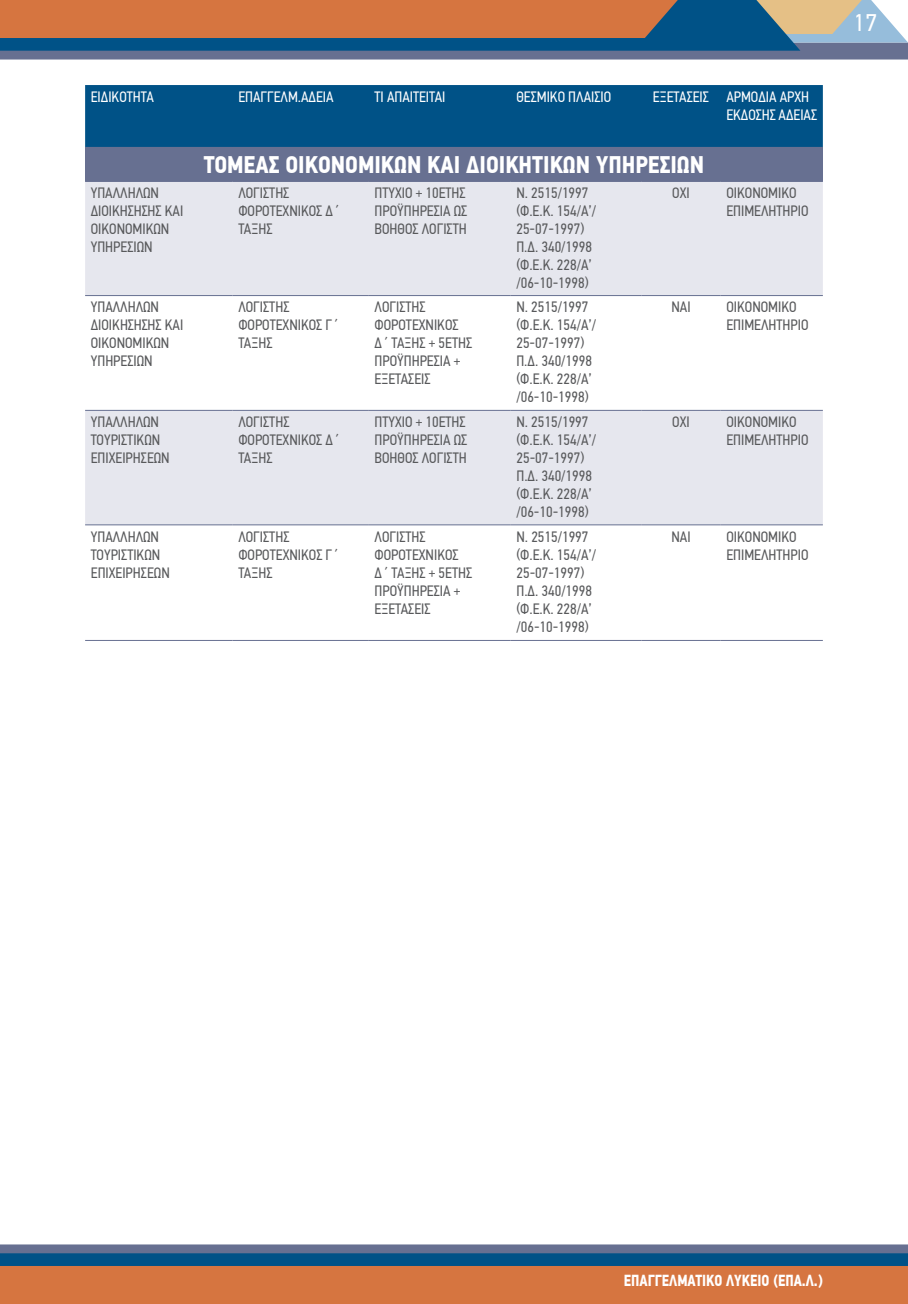
<style>
.page{position:relative;width:908px;height:1304px;background:#fff}
.page>*{position:absolute;margin:0;border:0;box-sizing:border-box;transform-origin:0 0}
.t1{font:700 24px "PF Din Text Cond Pro";color:#fff}
.t2{font:24px "PF Din Text Pro";color:#fff}
.t3{font:700 16px "PF Din Text Cond Pro";color:#fff;scale:.93 1}
.t4{font:15px/18px "PF Din Text Cond Pro";color:#58595b}
.t5{font:15px/18px "PF Din Text Cond Pro";color:#fff}
</style>
<div class="page">
<div style="left:0;top:43px;width:907px;height:17px;background:#677091"></div>
<svg style="left:0;top:0;width:907px;height:51px;background:#8f7466"></svg>
<div style="left:0;top:1244px;width:907px;height:17px;background:#677091"></div>
<svg style="left:0;top:1253px;width:907px;height:51px;background:#a06c52"></svg>
<div style="left:85px;top:85px;width:737px;height:62px;background:#005287"></div>
<div style="left:85px;top:147px;width:737px;height:34px;background:#677091"></div>
<svg style="left:85px;top:182px;width:737px;height:342px;fill:#e6e7ee"></svg>
<hr style="left:85px;top:181px;width:147px;height:1px;background:#677091">
<hr style="left:232px;top:181px;width:137px;height:1px;background:#677091">
<hr style="left:369px;top:181px;width:141px;height:1px;background:#677091">
<hr style="left:510px;top:181px;width:131px;height:1px;background:#677091">
<hr style="left:641px;top:181px;width:79px;height:1px;background:#677091">
<hr style="left:720px;top:181px;width:102px;height:1px;background:#677091">
<hr style="left:85px;top:295px;width:147px;height:1px;background:#677091">
<hr style="left:232px;top:295px;width:137px;height:1px;background:#677091">
<hr style="left:369px;top:295px;width:141px;height:1px;background:#677091">
<hr style="left:510px;top:295px;width:131px;height:1px;background:#677091">
<hr style="left:641px;top:295px;width:79px;height:1px;background:#677091">
<hr style="left:720px;top:295px;width:102px;height:1px;background:#677091">
<hr style="left:85px;top:410px;width:147px;height:1px;background:#677091">
<hr style="left:232px;top:410px;width:137px;height:1px;background:#677091">
<hr style="left:369px;top:410px;width:141px;height:1px;background:#677091">
<hr style="left:510px;top:410px;width:131px;height:1px;background:#677091">
<hr style="left:641px;top:410px;width:79px;height:1px;background:#677091">
<hr style="left:720px;top:410px;width:102px;height:1px;background:#677091">
<hr style="left:85px;top:524px;width:147px;height:1px;background:#677091">
<hr style="left:232px;top:524px;width:137px;height:1px;background:#677091">
<hr style="left:369px;top:524px;width:141px;height:1px;background:#677091">
<hr style="left:510px;top:524px;width:131px;height:1px;background:#677091">
<hr style="left:641px;top:524px;width:79px;height:1px;background:#677091">
<hr style="left:720px;top:524px;width:102px;height:1px;background:#677091">
<hr style="left:85px;top:640px;width:147px;height:1px;background:#677091">
<hr style="left:232px;top:640px;width:137px;height:1px;background:#677091">
<hr style="left:369px;top:640px;width:141px;height:1px;background:#677091">
<hr style="left:510px;top:640px;width:131px;height:1px;background:#677091">
<hr style="left:641px;top:640px;width:79px;height:1px;background:#677091">
<hr style="left:720px;top:640px;width:102px;height:1px;background:#677091">
<p class="t5" style="left:91px;top:88px;width:65px">ΕΙΔΙΚΟΤΗΤΑ</p>
<p class="t5" style="left:238px;top:88px;width:97px">ΕΠΑΓΓΕΛΜ.ΑΔΕΙΑ</p>
<p class="t5" style="left:374px;top:88px;width:72px">ΤΙ ΑΠΑΙΤΕΙΤΑΙ</p>
<p class="t5" style="left:516px;top:88px;width:96px">ΘΕΣΜΙΚΟ ΠΛΑΙΣΙΟ</p>
<p class="t5" style="left:726px;top:88px;width:92px;text-indent:-73px">ΕΞΕΤΑΣΕΙΣ ΑΡΜΟΔΙΑ ΑΡΧΗ<br>ΕΚΔΟΣΗΣ ΑΔΕΙΑΣ</p>
<h1 class="t1" style="left:204px;top:151px;width:501px">ΤΟΜΕΑΣ ΟΙΚΟΝΟΜΙΚΩΝ ΚΑΙ ΔΙΟΙΚΗΤΙΚΩΝ ΥΠΗΡΕΣΙΩΝ</h1>
<p class="t4" style="left:91px;top:184px;width:94px">ΥΠΑΛΛΗΛΩΝ<br>ΔΙΟΙΚΗΣΗΣΗΣ ΚΑΙ<br>ΟΙΚΟΝΟΜΙΚΩΝ<br>ΥΠΗΡΕΣΙΩΝ</p>
<p class="t4" style="left:238px;top:184px;width:102px">ΛΟΓΙΣΤΗΣ<br>ΦΟΡΟΤΕΧΝΙΚΟΣ Δ΄<br>ΤΑΞΗΣ</p>
<p class="t4" style="left:374px;top:184px;width:94px;text-align:justify">ΠΤΥΧΙΟ + 10ΕΤΉΣ ΠΡΟΫΠΗΡΕΣΙΑ ΩΣ ΒΟΗΘΟΣ ΛΟΓΙΣΤΗ</p>
<p class="t4" style="left:516px;top:184px;width:81px">Ν. 2515/1997 (Φ.Ε.Κ. 154/Α’/<br>25-07-1997)<br>Π.Δ. 340/1998 (Φ.Ε.Κ. 228/Α’ /06-10-1998)</p>
<p class="t4" style="left:672px;top:184px;width:19px">ΟΧΙ</p>
<p class="t4" style="left:726px;top:184px;width:84px">ΟΙΚΟΝΟΜΙΚΟ<br>ΕΠΙΜΕΛΗΤΗΡΙΟ</p>
<p class="t4" style="left:91px;top:298px;width:94px">ΥΠΑΛΛΗΛΩΝ<br>ΔΙΟΙΚΗΣΗΣΗΣ ΚΑΙ<br>ΟΙΚΟΝΟΜΙΚΩΝ<br>ΥΠΗΡΕΣΙΩΝ</p>
<p class="t4" style="left:238px;top:298px;width:102px">ΛΟΓΙΣΤΗΣ<br>ΦΟΡΟΤΕΧΝΙΚΟΣ Γ΄<br>ΤΑΞΗΣ</p>
<p class="t4" style="left:374px;top:298px;width:99px">ΛΟΓΙΣΤΗΣ<br>ΦΟΡΟΤΕΧΝΙΚΟΣ<br>Δ΄ ΤΑΞΗΣ + 5ΕΤΉΣ<br>ΠΡΟΫΠΗΡΕΣΙΑ +<br>ΕΞΕΤΑΣΕΙΣ</p>
<p class="t4" style="left:516px;top:298px;width:81px">Ν. 2515/1997 (Φ.Ε.Κ. 154/Α’/<br>25-07-1997)<br>Π.Δ. 340/1998 (Φ.Ε.Κ. 228/Α’ /06-10-1998)</p>
<p class="t4" style="left:671px;top:298px;width:21px">ΝΑΙ</p>
<p class="t4" style="left:726px;top:298px;width:84px">ΟΙΚΟΝΟΜΙΚΟ<br>ΕΠΙΜΕΛΗΤΗΡΙΟ</p>
<p class="t4" style="left:91px;top:413px;width:80px">ΥΠΑΛΛΗΛΩΝ<br>ΤΟΥΡΙΣΤΙΚΩΝ<br>ΕΠΙΧΕΙΡΗΣΕΩΝ</p>
<p class="t4" style="left:238px;top:413px;width:102px">ΛΟΓΙΣΤΗΣ<br>ΦΟΡΟΤΕΧΝΙΚΟΣ Δ΄<br>ΤΑΞΗΣ</p>
<p class="t4" style="left:374px;top:413px;width:94px;text-align:justify">ΠΤΥΧΙΟ + 10ΕΤΉΣ ΠΡΟΫΠΗΡΕΣΙΑ ΩΣ ΒΟΗΘΟΣ ΛΟΓΙΣΤΗ</p>
<p class="t4" style="left:516px;top:413px;width:81px">Ν. 2515/1997 (Φ.Ε.Κ. 154/Α’/<br>25-07-1997)<br>Π.Δ. 340/1998 (Φ.Ε.Κ. 228/Α’ /06-10-1998)</p>
<p class="t4" style="left:672px;top:413px;width:19px">ΟΧΙ</p>
<p class="t4" style="left:726px;top:413px;width:84px">ΟΙΚΟΝΟΜΙΚΟ<br>ΕΠΙΜΕΛΗΤΗΡΙΟ</p>
<p class="t4" style="left:91px;top:528px;width:80px">ΥΠΑΛΛΗΛΩΝ<br>ΤΟΥΡΙΣΤΙΚΩΝ<br>ΕΠΙΧΕΙΡΗΣΕΩΝ</p>
<p class="t4" style="left:238px;top:528px;width:102px">ΛΟΓΙΣΤΗΣ<br>ΦΟΡΟΤΕΧΝΙΚΟΣ Γ΄<br>ΤΑΞΗΣ</p>
<p class="t4" style="left:374px;top:528px;width:99px">ΛΟΓΙΣΤΗΣ<br>ΦΟΡΟΤΕΧΝΙΚΟΣ<br>Δ΄ ΤΑΞΗΣ + 5ΕΤΉΣ<br>ΠΡΟΫΠΗΡΕΣΙΑ +<br>ΕΞΕΤΑΣΕΙΣ</p>
<p class="t4" style="left:516px;top:528px;width:81px">Ν. 2515/1997 (Φ.Ε.Κ. 154/Α’/<br>25-07-1997)<br>Π.Δ. 340/1998 (Φ.Ε.Κ. 228/Α’ /06-10-1998)</p>
<p class="t4" style="left:671px;top:528px;width:21px">ΝΑΙ</p>
<p class="t4" style="left:726px;top:528px;width:84px">ΟΙΚΟΝΟΜΙΚΟ<br>ΕΠΙΜΕΛΗΤΗΡΙΟ</p>
<h1 class="t2" style="left:853px;top:9px;width:25px">17</h1>
<p class="t3" style="left:623px;top:1271px;width:215px">ΕΠΑΓΓΕΛΜΑΤΙΚΟ ΛΥΚΕΙΟ (ΕΠΑ.Λ.)</p>
</div>
